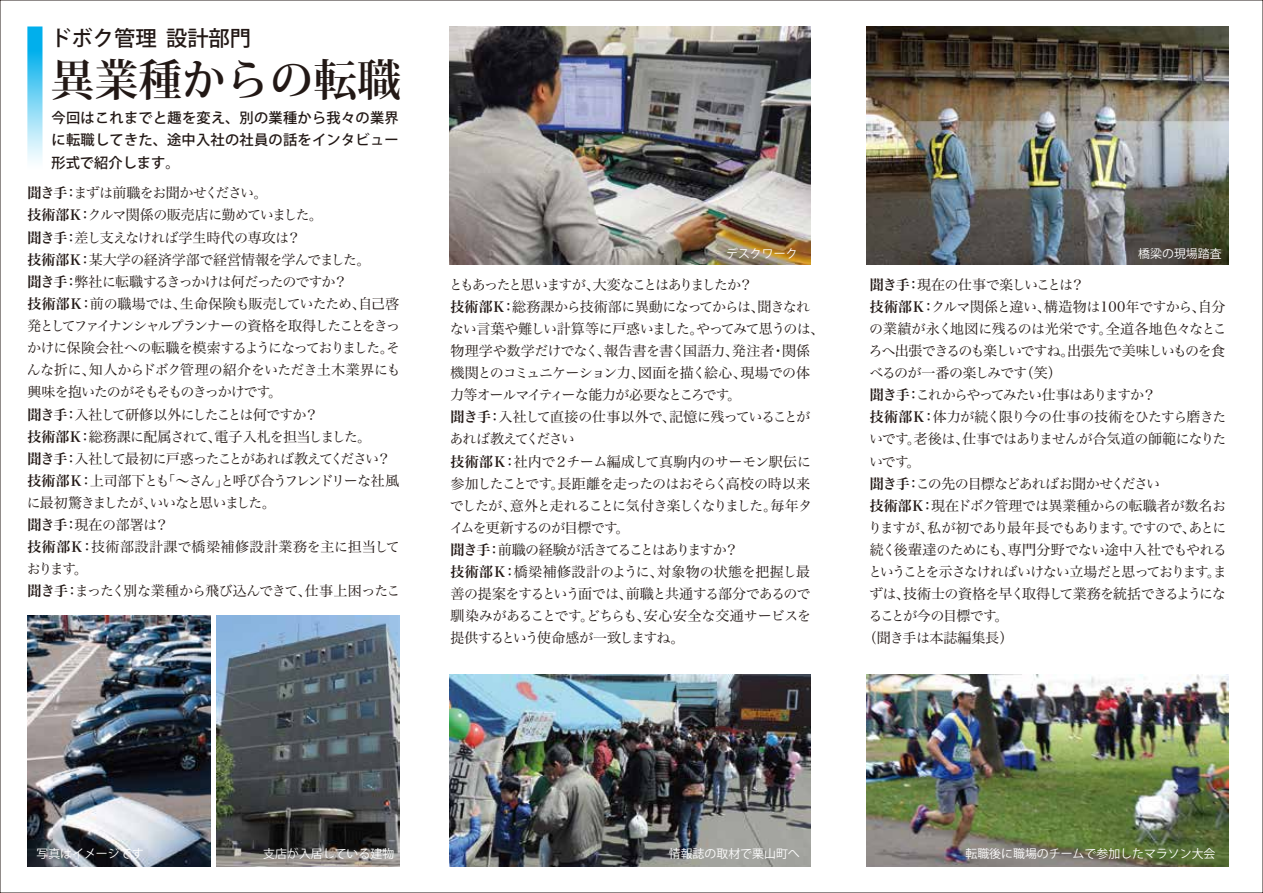
<style>
.page{position:relative;width:1263px;height:893px;background:#fff}
.page>*{position:absolute;margin:0;border:0;box-sizing:border-box;transform-origin:0 0}
.t1{font:700 43.8px "Koz Min Pro";color:#221815}
.t2{font:500 21.3px "Koz Go Pro";color:#221815}
.t3{font:500 14.25px/22px "Koz Go Pr 6 N";letter-spacing:.02em;color:#221815;text-align:justify}
.t4{font:14.1px/22px "Hira Min Pro W3";letter-spacing:-.06em;color:#221815}
.t5{font:14.1px "Hira Min Pro W3";letter-spacing:-.09em;color:#221815}
.t6{font:14.1px "Hira Min Pro W3";letter-spacing:-.02em;color:#221815}
.t7{font:14.1px "Hira Min Pro W3";letter-spacing:-.03em;color:#221815}
.t8{font:14.1px "Hira Min Pro W3";letter-spacing:-.085em;color:#221815}
.t9{font:14.1px "Hira Min Pro W3";letter-spacing:-.035em;color:#221815}
.t10{font:14.1px "Hira Min Pro W3";letter-spacing:-.025em;color:#221815}
.t11{font:14.1px "Hira Min Pro W3";letter-spacing:-.11em;color:#221815}
.t12{font:14.1px "Hira Min Pro W3";letter-spacing:-.04em;color:#221815}
.t13{font:11.85px "Koz Go Pro";color:#fff}
.s1{font-family:"Hira Min Pro W6"}
</style>
<div class="page">
<img style="left:27px;top:615px;width:183px;height:251px">
<img style="left:450px;top:26px;width:361px;height:239px">
<svg style="left:27px;top:26px;width:15px;height:136px;background:#71d2f4"></svg>
<img style="left:867px;top:675px;width:361px;height:191px">
<img style="left:217px;top:615px;width:183px;height:251px">
<img style="left:450px;top:675px;width:361px;height:191px">
<img style="left:867px;top:26px;width:361px;height:239px">
<h2 class="t2" style="left:50px;top:24px;width:202px">ドボク管理 設計部門</h2>
<h1 class="t1" style="left:51px;top:48px;width:351px">異業種からの転職</h1>
<p class="t3" style="left:52px;top:107px;width:349px">今回はこれまでと趣を変え、別の業種から我々の業界に転職してきた、途中入社の社員の話をインタビュー形式で紹介します。</p>
<p class="t4" style="left:27px;top:181px;width:375px"><span class="s1">聞き手</span>：まずは前職をお聞かせください。<br><span class="s1">技術部Ｋ</span>：クルマ関係の販売店に勤めていました。<br><span class="s1">聞き手</span>：差し支えなければ学生時代の専攻は？<br><span class="s1">技術部Ｋ</span>：某大学の経済学部で経営情報を学んでました。<br><span class="s1">聞き手</span>：弊社に転職するきっかけは何だったのですか？<br><span class="s1">技術部Ｋ</span>：前の職場では、生命保険も販売していたため、自己啓発としてファイナンシャルプランナーの資格を取得したことをきっかけに保険会社への転職を模索するようになっておりました。そんな折に、知人からドボク管理の紹介をいただき土木業界にも興味を抱いたのがそもそものきっかけです。<br><span class="s1">聞き手</span>：入社して研修以外にしたことは何ですか？<br><span class="s1">技術部Ｋ</span>：総務課に配属されて、電子入札を担当しました。<br><span class="s1">聞き手</span>：入社して最初に戸惑ったことがあれば教えてください？<span class="s1">技術部Ｋ</span>：上司部下とも「～さん」と呼び合うフレンドリーな社風に最初驚きましたが、いいなと思いました。<br><span class="s1">聞き手</span>：現在の部署は？<br><span class="s1">技術部Ｋ</span>：技術部設計課で橋梁補修設計業務を主に担当しております。<br><span class="s1">聞き手</span>：まったく別な業種から飛び込んできて、仕事上困ったこ</p>
<p class="t13" style="left:726px;top:246px;width:73px">デスクワーク</p>
<p class="t13" style="left:1138px;top:246px;width:85px">橋梁の現場踏査</p>
<p class="t4" style="left:449px;top:272px;width:377px">ともあったと思いますが、大変なことはありましたか？<br><span class="s1">技術部Ｋ</span>：総務課から技術部に異動になってからは、聞きなれない言葉や難しい計算等に戸惑いました。やってみて思うのは、物理学や数学だけでなく、報告書を書く国語力、発注者・関係機関とのコミュニケーション力、図面を描く絵心、現場での体力等オールマイティーな能力が必要なところです。<br><span class="s1">聞き手</span>：入社して直接の仕事以外で、記憶に残っていることがあれば教えてください<br><span class="s1">技術部Ｋ</span>：社内で２チーム編成して真駒内のサーモン駅伝に参加したことです。長距離を走ったのはおそらく高校の時以来でしたが、意外と走れることに気付き楽しくなりました。毎年タイムを更新するのが目標です。<br><span class="s1">聞き手</span>：前職の経験が活きてることはありますか？<br><span class="s1">技術部Ｋ</span>：橋梁補修設計のように、対象物の状態を把握し最善の提案をするという面では、前職と共通する部分であるので馴染みがあることです。どちらも、安心安全な交通サービスを提供するという使命感が一致しますね。</p>
<p class="t12" style="left:870px;top:272px;width:216px"><span class="s1">聞き手</span>：現在の仕事で楽しいことは？</p>
<p class="t7" style="left:870px;top:294px;width:357px"><span class="s1">技術部Ｋ</span>：クルマ関係と違い、構造物は100年ですから、自分</p>
<p class="t6" style="left:869px;top:316px;width:359px">の業績が永く地図に残るのは光栄です。全道各地色々なとこ</p>
<p class="t5" style="left:869px;top:339px;width:358px">ろへ出張できるのも楽しいですね。出張先で美味しいものを食</p>
<p class="t4" style="left:869px;top:360px;width:194px">べるのが一番の楽しみです（笑）</p>
<p class="t11" style="left:870px;top:383px;width:288px"><span class="s1">聞き手</span>：これからやってみたい仕事はありますか？</p>
<p class="t4" style="left:870px;top:405px;width:358px"><span class="s1">技術部Ｋ</span>：体力が続く限り今の仕事の技術をひたすら磨きた</p>
<p class="t4" style="left:869px;top:427px;width:359px">いです。老後は、仕事ではありませんが合気道の師範になりた</p>
<p class="t4" style="left:869px;top:449px;width:53px">いです。</p>
<p class="t4" style="left:870px;top:471px;width:292px"><span class="s1">聞き手</span>：この先の目標などあればお聞かせください</p>
<p class="t9" style="left:870px;top:493px;width:358px"><span class="s1">技術部Ｋ</span>：現在ドボク管理では異業種からの転職者が数名お</p>
<p class="t8" style="left:868px;top:515px;width:360px">りますが、私が初であり最年長でもあります。ですので、あとに</p>
<p class="t10" style="left:870px;top:538px;width:358px">続く後輩達のためにも、専門分野でない途中入社でもやれる</p>
<p class="t5" style="left:868px;top:560px;width:360px">ということを示さなければいけない立場だと思っております。ま</p>
<p class="t4" style="left:869px;top:582px;width:358px">ずは、技術士の資格を早く取得して業務を統括できるようにな</p>
<p class="t4" style="left:868px;top:604px;width:142px">ることが今の目標です。</p>
<p class="t6" style="left:863px;top:626px;width:152px">（聞き手は本誌編集長）</p>
<p class="t13" style="left:36px;top:846px;width:109px">写真はイメージです</p>
<p class="t13" style="left:263px;top:846px;width:132px">支店が入居している建物</p>
<p class="t13" style="left:669px;top:846px;width:132px">情報誌の取材で栗山町へ</p>
<p class="t13" style="left:965px;top:846px;width:252px">転職後に職場のチームで参加したマラソン大会</p>
</div>
